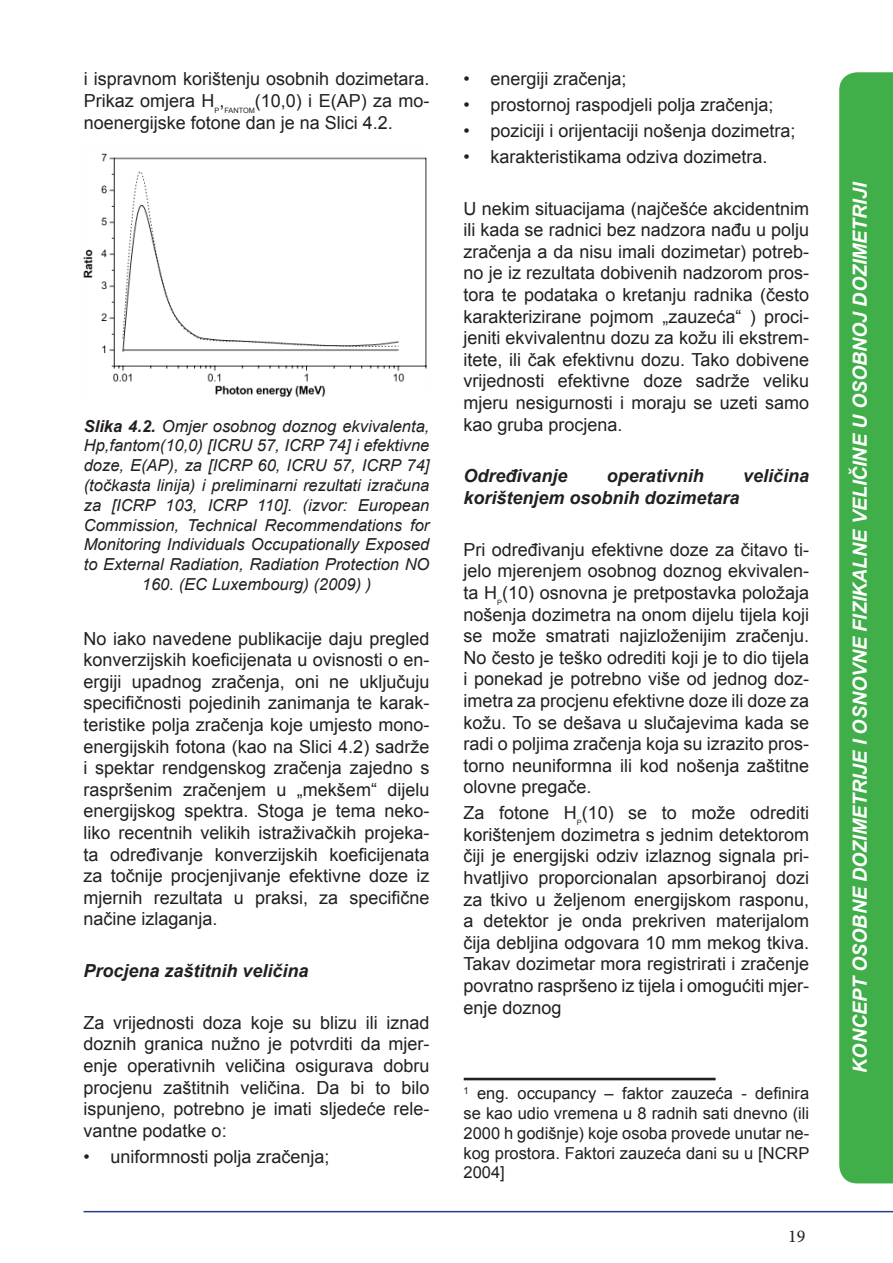
<style>
.page{position:relative;width:893px;height:1263px;background:#fff}
.page>*{position:absolute;margin:0;border:0;box-sizing:border-box;transform-origin:0 0}
.Heading_3{font:italic 700 19.5px "Arial";letter-spacing:-.005em;color:#fff}
.t1{font:18px/21.6px "Arial";color:#231f20;text-align:justify}
.t2{font:italic 700 18px "Arial";color:#231f20}
.t3{font:18px "Minion Pro";color:#231f20}
.t4{font:italic 16.5px/19.8px "Arial";color:#231f20;text-align:center}
.t5{font:16.5px/19.8px "Arial";color:#231f20;text-align:justify}
.t6{font:7.35px "Arial";letter-spacing:-.01em;color:#231f20}
.s1{font-weight:700}
</style>
<div class="page">
<hr style="left:84px;top:1211px;width:809px;height:1px;background:#253f8e">
<div style="left:839px;top:72px;width:54px;height:1111px;background:#40ae49"></div>
<img style="left:83px;top:153px;width:344px;height:244px">
<svg style="left:463px;top:1077px;width:253px;height:4px"></svg>
<p class="t1" style="left:84px;top:68px;width:347px">i ispravnom korištenju osobnih dozimetara.<br>Prikaz omjera H ,</p>
<p class="t6" style="left:215px;top:106px;width:6px">P</p>
<p class="t6" style="left:224px;top:106px;width:32px">FANTOM</p>
<p class="t1" style="left:84px;top:90px;width:347px;text-indent:171px">(10,0) i E(AP) za mo&shy;noenergijske fotone dan je na Slici 4.2.</p>
<p class="t4" style="left:84px;top:416px;width:347px"><span class="s1">Slika 4.2.</span> Omjer osobnog doznog ekvivalenta, Hp,fantom(10,0) [ICRU 57, ICRP 74] i efektivne doze, E(AP), za [ICRP 60, ICRU 57, ICRP 74] (točkasta linija) i preliminarni rezultati izračuna za [ICRP 103, ICRP 110]. (izvor: European Commission, Technical Recommendations for Monitoring Individuals Occupationally Exposed to External Radiation, Radiation Protection NO 160. (EC Luxembourg) (2009) )</p>
<p class="t1" style="left:84px;top:628px;width:347px">No iako navedene publikacije daju pregled konverzijskih koeficijenata u ovisnosti o en&shy;ergiji upadnog zračenja, oni ne uključuju specifičnosti pojedinih zanimanja te karak&shy;teristike polja zračenja koje umjesto mono&shy;energijskih fotona (kao na Slici 4.2) sadrže i spektar rendgenskog zračenja zajedno s raspršenim zračenjem u „mekšem“ dijelu energijskog spektra. Stoga je tema neko&shy;liko recentnih velikih istraživačkih projeka&shy;ta određivanje konverzijskih koeficijenata za točnije procjenjivanje efektivne doze iz mjernih rezultata u praksi, za specifične načine izlaganja.</p>
<p class="t2" style="left:84px;top:959px;width:227px">Procjena zaštitnih veličina</p>
<p class="t1" style="left:84px;top:1012px;width:347px">Za vrijednosti doza koje su blizu ili iznad doznih granica nužno je potvrditi da mjer&shy;enje operativnih veličina osigurava dobru procjenu zaštitnih veličina. Da bi to bilo ispunjeno, potrebno je imati sljedeće rele&shy;vantne podatke o:</p>
<p class="t1" style="left:84px;top:1146px;width:248px">• uniformnosti polja zračenja;</p>
<p class="t1" style="left:463px;top:68px;width:165px">• energiji zračenja;</p>
<p class="t1" style="left:463px;top:94px;width:312px">• prostornoj raspodjeli polja zračenja;</p>
<p class="t1" style="left:463px;top:120px;width:334px">• poziciji i orijentaciji nošenja dozimetra;</p>
<p class="t1" style="left:463px;top:146px;width:306px">• karakteristikama odziva dozimetra.</p>
<p class="t1" style="left:463px;top:198px;width:347px">U nekim situacijama (najčešće akcidentnim ili kada se radnici bez nadzora nađu u polju zračenja a da nisu imali dozimetar) potreb&shy;no je iz rezultata dobivenih nadzorom pros&shy;tora te podataka o kretanju radnika (često karakterizirane pojmom „zauzeća“ ) proci&shy;jeniti ekvivalentnu dozu za kožu ili ekstrem&shy;itete, ili čak efektivnu dozu. Tako dobivene vrijednosti efektivne doze sadrže veliku mjeru nesigurnosti i moraju se uzeti samo kao gruba procjena.</p>
<p class="t2" style="left:463px;top:464px;width:106px">Određivanje</p>
<p class="t2" style="left:607px;top:464px;width:99px">operativnih</p>
<p class="t2" style="left:743px;top:464px;width:68px">veličina</p>
<p class="t2" style="left:463px;top:486px;width:278px">korištenjem osobnih dozimetara</p>
<p class="t1" style="left:463px;top:539px;width:347px">Pri određivanju efektivne doze za čitavo ti&shy;jelo mjerenjem osobnog doznog ekvivalen&shy;ta H (10) osnovna je pretpostavka položaja</p>
<p class="t6" style="left:497px;top:597px;width:6px">P</p>
<p class="t1" style="left:463px;top:604px;width:347px">nošenja dozimetra na onom dijelu tijela koji se može smatrati najizloženijim zračenju.<br>No često je teško odrediti koji je to dio tijela i ponekad je potrebno više od jednog doz&shy;imetra za procjenu efektivne doze ili doze za kožu. To se dešava u slučajevima kada se radi o poljima zračenja koja su izrazito pros&shy;torno neuniformna ili kod nošenja zaštitne olovne pregače.</p>
<p class="t1" style="left:463px;top:802px;width:347px">Za fotone H (10) se to može odrediti</p>
<p class="t6" style="left:577px;top:818px;width:6px">P</p>
<p class="t1" style="left:463px;top:824px;width:347px">korištenjem dozimetra s jednim detektorom čiji je energijski odziv izlaznog signala pri&shy;hvatljivo proporcionalan apsorbiranoj dozi za tkivo u željenom energijskom rasponu, a detektor je onda prekriven materijalom čija debljina odgovara 10 mm mekog tkiva.<br>Takav dozimetar mora registrirati i zračenje povratno raspršeno iz tijela i omogućiti mjer&shy;enje doznog</p>
<p class="t5" style="left:463px;top:1084px;width:347px"><sup>1</sup> eng. occupancy – faktor zauzeća - definira se kao udio vremena u 8 radnih sati dnevno (ili 2000 h godišnje) koje osoba provede unutar ne&shy;kog prostora. Faktori zauzeća dani su u [NCRP 2004]</p>
<p class="t3" style="left:788px;top:1224px;width:19px">19</p>
<p class="Heading_3" style="left:847px;top:1073px;width:892px;rotate:-90deg">KONCEPT OSOBNE DOZIMETRIJE I OSNOVNE FIZIKALNE VELIČINE U OSOBNOJ DOZIMETRIJI</p>
</div>
